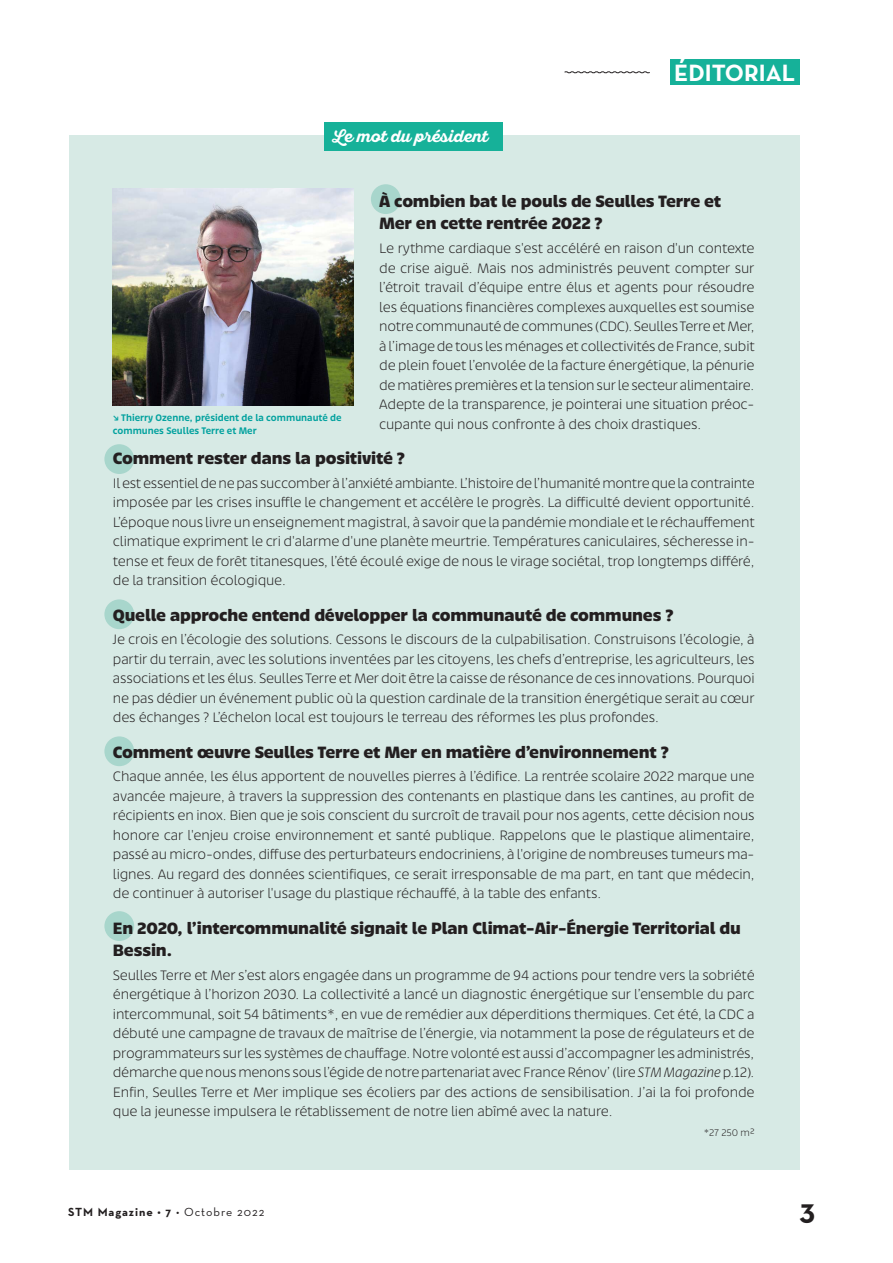
<style>
.page{position:relative;width:893px;height:1263px;background:#fff}
.page>*{position:absolute;margin:0;border:0;box-sizing:border-box;transform-origin:0 0}
.t1{font:700 30px "Neutra Text";color:#231f20}
.t2{font:700 24px "Neutra Text";color:#fff}
.t3{font:700 18px/22.5px "Bruna";letter-spacing:-.01em;color:#231f20}
.t4{font:16.5px "Sant Elia Script Regular 5";color:#fff}
.t5{font:300 15px/19.5px "Bruna";letter-spacing:-.01em;color:#231f20;text-align:justify}
.t6{font:700 12px "Neutra Text";letter-spacing:.08em;color:#231f20}
.t7{font:500 10.5px/13.5px "Bruna";color:#03a29f;scale:.95 1}
.t8{font:300 10.5px "Bruna";color:#231f20}
.s1{font-style:italic}
.s2{font-weight:400}
</style>
<div class="page">
<div style="left:69px;top:135px;width:730px;height:1034px;background:#d7eae5"></div>
<div style="left:670px;top:60px;width:129px;height:25px;background:#16b199"></div>
<svg style="left:564px;top:71px;width:86px;height:3px"></svg>
<div style="left:324px;top:122px;width:179px;height:28px;background:#16b199"></div>
<div style="left:371px;top:184px;width:30px;height:30px;background:#a8d6cc;border-radius:50%"></div>
<div style="left:104px;top:444px;width:30px;height:30px;background:#a8d6cc;border-radius:50%"></div>
<div style="left:104px;top:599px;width:30px;height:30px;background:#a8d6cc;border-radius:50%"></div>
<div style="left:104px;top:736px;width:30px;height:30px;background:#a8d6cc;border-radius:50%"></div>
<div style="left:104px;top:911px;width:30px;height:30px;background:#a8d6cc;border-radius:50%"></div>
<img style="left:113px;top:188px;width:241px;height:217px">
<p class="t4" style="left:333px;top:126px;width:157px">Le mot du président</p>
<h2 class="t2" style="left:674px;top:57px;width:123px">ÉDITORIAL</h2>
<p class="t3" style="left:379px;top:189px;width:344px">À combien bat le pouls de Seulles Terre et<br>Mer en cette rentrée 2022 ?</p>
<p class="t5" style="left:379px;top:238px;width:377px">Le rythme cardiaque s'est accéléré en raison d'un contexte de crise aiguë. Mais nos administrés peuvent compter sur l’étroit travail d’équipe entre élus et agents pour résoudre les équations financières complexes auxquelles est soumise notre communauté de communes (CDC). Seulles Terre et Mer, à l’image de tous les ménages et collectivités de France, subit de plein fouet l’envolée de la facture énergétique, la pénurie de matières premières et la tension sur le secteur alimentaire.<br>Adepte de la transparence, je pointerai une situation préoc&shy;cupante qui nous confronte à des choix drastiques.</p>
<p class="t3" style="left:113px;top:446px;width:294px">Comment rester dans la positivité ?</p>
<p class="t5" style="left:113px;top:473px;width:643px">Il est essentiel de ne pas succomber à l’anxiété ambiante. L’histoire de l’humanité montre que la contrainte imposée par les crises insuffle le changement et accélère le progrès. La difficulté devient opportunité.<br>L’époque nous livre un enseignement magistral, à savoir que la pandémie mondiale et le réchauffement climatique expriment le cri d'alarme d'une planète meurtrie. Températures caniculaires, sécheresse in&shy;tense et feux de forêt titanesques, l’été écoulé exige de nous le virage sociétal, trop longtemps différé, de la transition écologique.</p>
<p class="t3" style="left:113px;top:602px;width:562px">Quelle approche entend développer la communauté de communes ?</p>
<p class="t5" style="left:113px;top:629px;width:643px">Je crois en l’écologie des solutions. Cessons le discours de la culpabilisation. Construisons l’écologie, à partir du terrain, avec les solutions inventées par les citoyens, les chefs d’entreprise, les agriculteurs, les associations et les élus. Seulles Terre et Mer doit être la caisse de résonance de ces innovations. Pourquoi ne pas dédier un événement public où la question cardinale de la transition énergétique serait au cœur des échanges ? L’échelon local est toujours le terreau des réformes les plus profondes.</p>
<p class="t3" style="left:113px;top:739px;width:558px">Comment œuvre Seulles Terre et Mer en matière d’environnement ?</p>
<p class="t5" style="left:113px;top:766px;width:643px">Chaque année, les élus apportent de nouvelles pierres à l’édifice. La rentrée scolaire 2022 marque une avancée majeure, à travers la suppression des contenants en plastique dans les cantines, au profit de récipients en inox. Bien que je sois conscient du surcroît de travail pour nos agents, cette décision nous honore car l'enjeu croise environnement et santé publique. Rappelons que le plastique alimentaire, passé au micro-ondes, diffuse des perturbateurs endocriniens, à l'origine de nombreuses tumeurs ma&shy;lignes. Au regard des données scientifiques, ce serait irresponsable de ma part, en tant que médecin, de continuer à autoriser l'usage du plastique réchauffé, à la table des enfants.</p>
<p class="t3" style="left:113px;top:915px;width:630px">En 2020, l’intercommunalité signait le Plan Climat-Air-Énergie Territorial du<br>Bessin.</p>
<p class="t5" style="left:113px;top:965px;width:643px">Seulles Terre et Mer s’est alors engagée dans un programme de 94 actions pour tendre vers la sobriété énergétique à l’horizon 2030. La collectivité a lancé un diagnostic énergétique sur l’ensemble du parc intercommunal, soit 54 bâtiments*, en vue de remédier aux déperditions thermiques. Cet été, la CDC a débuté une campagne de travaux de maîtrise de l’énergie, via notamment la pose de régulateurs et de programmateurs sur les systèmes de chauffage. Notre volonté est aussi d’accompagner les administrés, démarche que nous menons sous l’égide de notre partenariat avec France Rénov’ (lire <span class="s1">STM Magazine</span> p.12).<br>Enfin, Seulles Terre et Mer implique ses écoliers par des actions de sensibilisation. J’ai la foi profonde que la jeunesse impulsera le rétablissement de notre lien abîmé avec la nature.</p>
<p class="t8" style="left:704px;top:1126px;width:52px">*27 250 m²</p>
<p class="t7" style="left:113px;top:410px;width:242px">↘ Thierry Ozenne, président de la communauté de communes Seulles Terre et Mer</p>
<p class="t6" style="left:68px;top:1204px;width:198px">STM Magazine • 7 <span class="s2">• Octobre 2022</span></p>
<h1 class="t1" style="left:799px;top:1191px;width:17px">3</h1>
</div>
